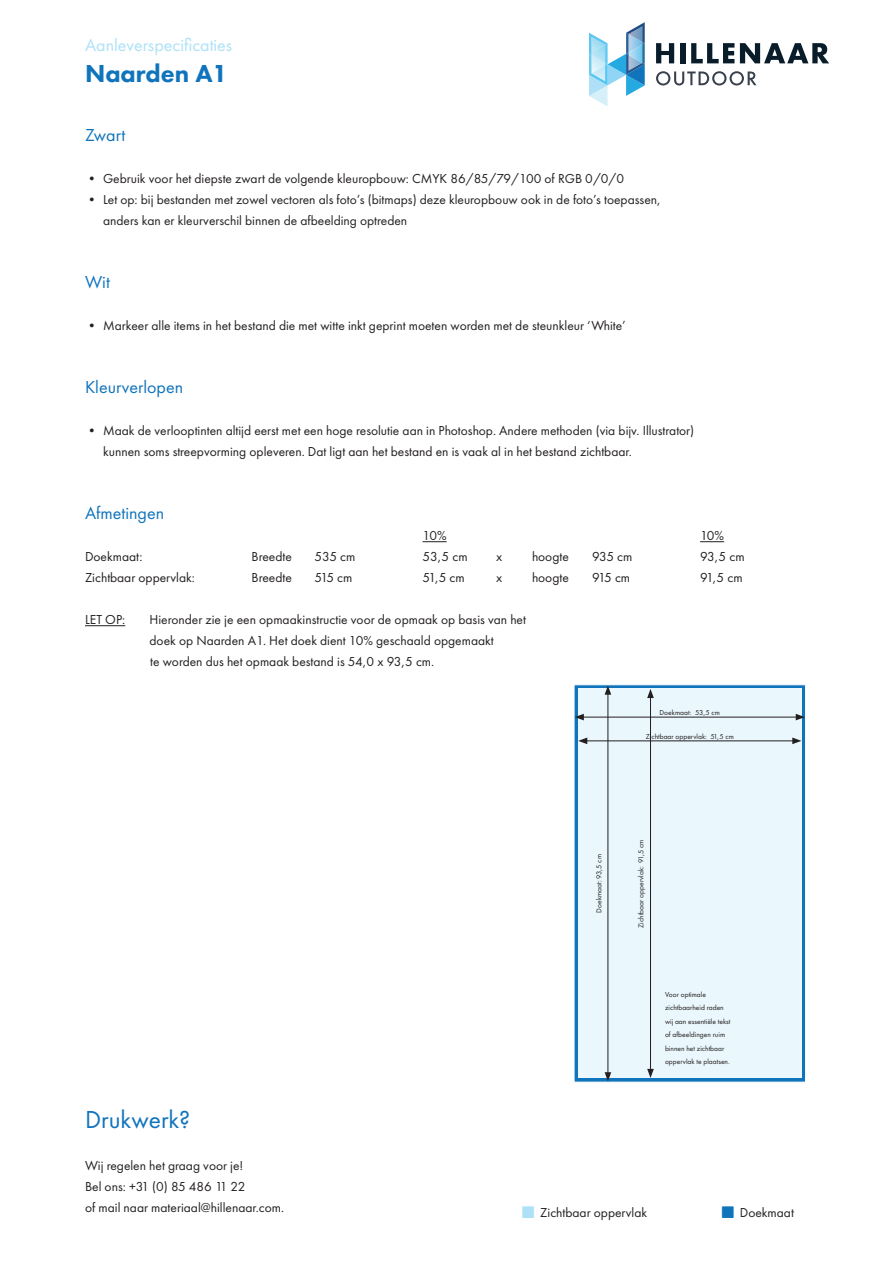
<style>
.page{position:relative;width:893px;height:1263px;background:#fff}
.page>*{position:absolute;margin:0;border:0;box-sizing:border-box;transform-origin:0 0}
.t1{font:800 25.5px "Futura PT";color:#1074bc}
.t2{font:25.5px "Futura PT";color:#1074bc}
.t3{font:18px "Futura PT";color:#1074bc}
.t4{font:18px "Futura PT";color:#aee1f7}
.t5{font:13.5px "Futura PT";color:#231f20}
.t6{font:7.5px "Futura PT";color:#231f20}
</style>
<div class="page">
<svg style="left:423px;top:541px;width:24px;height:1px"></svg>
<svg style="left:700px;top:541px;width:24px;height:1px"></svg>
<hr style="left:85px;top:625px;width:40px;height:1px;background:#231f20">
<svg style="left:656px;top:43px;width:18px;height:20px"></svg>
<div style="left:680px;top:43px;width:5px;height:20px;background:#081c2a"></div>
<svg style="left:691px;top:43px;width:43px;height:20px"></svg>
<svg style="left:740px;top:43px;width:89px;height:20px"></svg>
<svg style="left:656px;top:71px;width:100px;height:14px"></svg>
<svg style="left:589px;top:22px;width:56px;height:84px"></svg>
<div style="left:574px;top:685px;width:232px;height:397px;background:linear-gradient(to right,#1074bc,#1074bc);border:1px solid #fff"></div>
<div style="left:578px;top:689px;width:223px;height:389px;background:#eaf7fc"></div>
<hr style="left:581px;top:717px;width:217px;height:1px;background:#231f20">
<svg style="left:575px;top:714px;width:9px;height:6px"></svg>
<svg style="left:796px;top:714px;width:9px;height:6px"></svg>
<hr style="left:585px;top:741px;width:210px;height:1px;background:#231f20">
<svg style="left:578px;top:737px;width:9px;height:7px"></svg>
<svg style="left:792px;top:737px;width:9px;height:7px"></svg>
<hr style="left:608px;top:692px;width:1px;height:382px;background:#231f20">
<svg style="left:605px;top:1072px;width:6px;height:9px"></svg>
<svg style="left:605px;top:685px;width:6px;height:10px"></svg>
<hr style="left:650px;top:696px;width:1px;height:375px;background:#231f20">
<svg style="left:647px;top:1069px;width:7px;height:9px"></svg>
<svg style="left:647px;top:689px;width:7px;height:9px"></svg>
<p class="t4" style="left:85px;top:35px;width:149px">Aanleverspecificaties</p>
<p class="t1" style="left:85px;top:57px;width:144px">Naarden A1</p>
<p class="t3" style="left:85px;top:125px;width:42px">Zwart</p>
<p class="t5" style="left:85px;top:171px;width:541px">• Gebruik voor het diepste zwart de volgende kleuropbouw: CMYK 86/85/79/100 of RGB 0/0/0</p>
<p class="t5" style="left:85px;top:192px;width:577px">• Let op: bij bestanden met zowel vectoren als foto’s (bitmaps) deze kleuropbouw ook in de foto’s toepassen,</p>
<p class="t5" style="left:103px;top:213px;width:306px">anders kan er kleurverschil binnen de afbeelding optreden</p>
<p class="t3" style="left:85px;top:272px;width:26px">Wit</p>
<p class="t5" style="left:85px;top:318px;width:542px">• Markeer alle items in het bestand die met witte inkt geprint moeten worden met de steunkleur ‘White’</p>
<p class="t3" style="left:85px;top:377px;width:100px">Kleurverlopen</p>
<p class="t5" style="left:85px;top:423px;width:611px">• Maak de verlooptinten altijd eerst met een hoge resolutie aan in Photoshop. Andere methoden (via bijv. Illustrator)</p>
<p class="t5" style="left:103px;top:444px;width:530px">kunnen soms streepvorming opleveren. Dat ligt aan het bestand en is vaak al in het bestand zichtbaar.</p>
<p class="t3" style="left:85px;top:503px;width:81px">Afmetingen</p>
<p class="t5" style="left:423px;top:528px;width:26px">10%</p>
<p class="t5" style="left:700px;top:528px;width:26px">10%</p>
<p class="t5" style="left:85px;top:549px;width:59px">Doekmaat:</p>
<p class="t5" style="left:252px;top:549px;width:42px">Breedte</p>
<p class="t5" style="left:315px;top:549px;width:42px">535 cm</p>
<p class="t5" style="left:423px;top:549px;width:47px">53,5 cm</p>
<p class="t5" style="left:496px;top:549px;width:8px">x</p>
<p class="t5" style="left:532px;top:549px;width:38px">hoogte</p>
<p class="t5" style="left:592px;top:549px;width:42px">935 cm</p>
<p class="t5" style="left:700px;top:549px;width:46px">93,5 cm</p>
<p class="t5" style="left:85px;top:570px;width:111px">Zichtbaar oppervlak:</p>
<p class="t5" style="left:252px;top:570px;width:42px">Breedte</p>
<p class="t5" style="left:315px;top:570px;width:39px">515 cm</p>
<p class="t5" style="left:423px;top:570px;width:44px">51,5 cm</p>
<p class="t5" style="left:496px;top:570px;width:8px">x</p>
<p class="t5" style="left:532px;top:570px;width:38px">hoogte</p>
<p class="t5" style="left:592px;top:570px;width:40px">915 cm</p>
<p class="t5" style="left:700px;top:570px;width:44px">91,5 cm</p>
<p class="t5" style="left:85px;top:612px;width:42px">LET OP:</p>
<p class="t5" style="left:150px;top:612px;width:378px">Hieronder zie je een opmaakinstructie voor de opmaak op basis van het</p>
<p class="t5" style="left:150px;top:633px;width:346px">doek op Naarden A1. Het doek dient 10% geschaald opgemaakt</p>
<p class="t5" style="left:150px;top:654px;width:286px">te worden dus het opmaak bestand is 54,0 x 93,5 cm.</p>
<p class="t2" style="left:85px;top:1105px;width:107px">Drukwerk?</p>
<p class="t5" style="left:85px;top:1158px;width:160px">Wij regelen het graag voor je!</p>
<p class="t5" style="left:85px;top:1179px;width:162px">Bel ons: +31 (0) 85 486 11 22</p>
<p class="t5" style="left:85px;top:1200px;width:201px">of mail naar materiaal@hillenaar.com.</p>
<p class="t6" style="left:660px;top:708px;width:62px">Doekmaat: 53,5 cm</p>
<p class="t6" style="left:646px;top:732px;width:89px">Zichtbaar oppervlak: 51,5 cm</p>
<p class="t6" style="left:594px;top:913px;width:60px;rotate:-90deg">Doekmaat: 93,5 cm</p>
<p class="t6" style="left:636px;top:927px;width:90px;rotate:-90deg">Zichtbaar oppervlak: 91,5 cm</p>
<p class="t6" style="left:665px;top:989px;width:43px">Voor optimale</p>
<p class="t6" style="left:665px;top:1003px;width:60px">zichtbaarheid raden</p>
<p class="t6" style="left:665px;top:1016px;width:67px">wij aan essentiële tekst</p>
<p class="t6" style="left:665px;top:1030px;width:62px">of afbeeldingen ruim</p>
<p class="t6" style="left:665px;top:1043px;width:61px">binnen het zichtbaar</p>
<p class="t6" style="left:665px;top:1057px;width:66px">oppervlak te plaatsen.</p>
<p class="t5" style="left:540px;top:1204px;width:108px">Zichtbaar oppervlak</p>
<p class="t5" style="left:740px;top:1204px;width:56px">Doekmaat</p>
</div>
